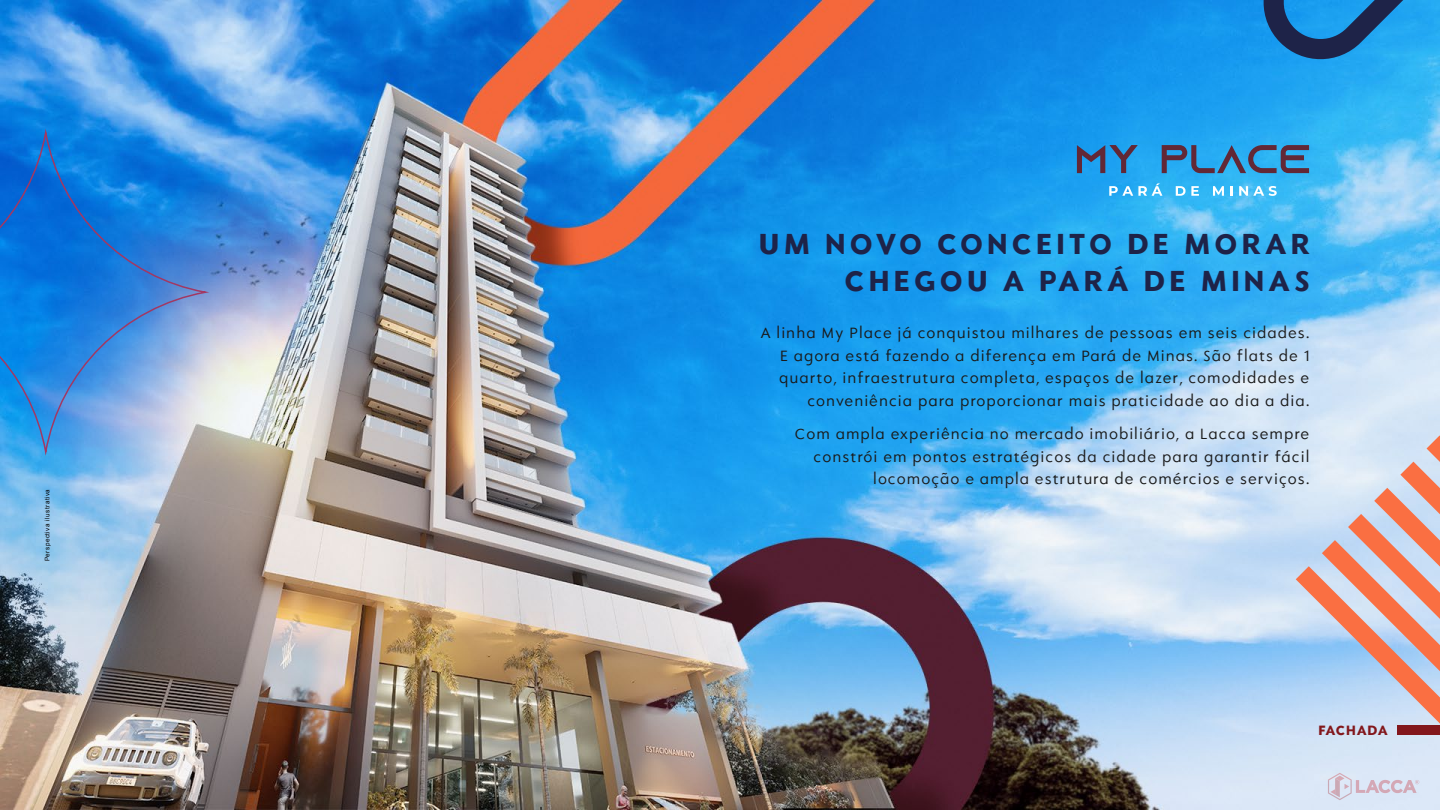
<style>
.page{position:relative;width:1440px;height:810px;background:#fff}
.page>*{position:absolute;margin:0;border:0;box-sizing:border-box;transform-origin:0 0}
.t1{font:32.17px/37.1px "PGF Now Bold";letter-spacing:.17em;color:#1e2348;text-align:right}
.t2{font:16.5px/22.5px "PGF Now Book";letter-spacing:.1em;color:#1a1a1a;text-align:right}
.t3{font:15px "PGF Now Bold";letter-spacing:.08em;color:#82171c}
.t4{font:6.3px "Arial";letter-spacing:.08em;color:#000}
</style>
<div class="page">
<img style="left:0;top:0;width:1440px;height:810px">
<div style="left:1397px;top:725px;width:43px;height:10px;background:#82171c"></div>
<svg style="left:1077px;top:145px;width:61px;height:28px;background:#3575ad"></svg>
<svg style="left:1162px;top:145px;width:147px;height:28px;background:#3f7baa"></svg>
<svg style="left:1109px;top:183px;width:53px;height:13px"></svg>
<svg style="left:1176px;top:186px;width:23px;height:10px"></svg>
<svg style="left:1213px;top:186px;width:11px;height:10px"></svg>
<svg style="left:1230px;top:186px;width:3px;height:10px"></svg>
<svg style="left:1239px;top:186px;width:38px;height:10px"></svg>
<svg style="left:0;top:132px;width:206px;height:321px;background:#378bde"></svg>
<svg style="left:1259px;top:0;width:181px;height:84px;background:#208acd"></svg>
<svg style="left:1296px;top:435px;width:144px;height:289px;background:#d3bfc5"></svg>
<svg style="left:1328px;top:773px;width:91px;height:27px;background:#d9d7e6"></svg>
<p class="t4" style="left:43px;top:561px;width:74px;rotate:-90deg">Perspectiva ilustrativa</p>
<h1 class="t1" style="left:760px;top:225px;width:551px">UM NOVO CONCEITO DE MORAR<br>CHEGOU A PARÁ DE MINAS</h1>
<p class="t2" style="left:761px;top:321px;width:550px">A linha My Place já conquistou milhares de pessoas em seis cidades.<br>E agora está fazendo a diferença em Pará de Minas. São flats de 1 quarto, infraestrutura completa, espaços de lazer, comodidades e conveniência para proporcionar mais praticidade ao dia a dia.</p>
<p class="t2" style="left:795px;top:423px;width:516px">Com ampla experiência no mercado imobiliário, a Lacca sempre constrói em pontos estratégicos da cidade para garantir fácil locomoção e ampla estrutura de comércios e serviços.</p>
<p class="t3" style="left:1319px;top:721px;width:71px">FACHADA</p>
</div>
